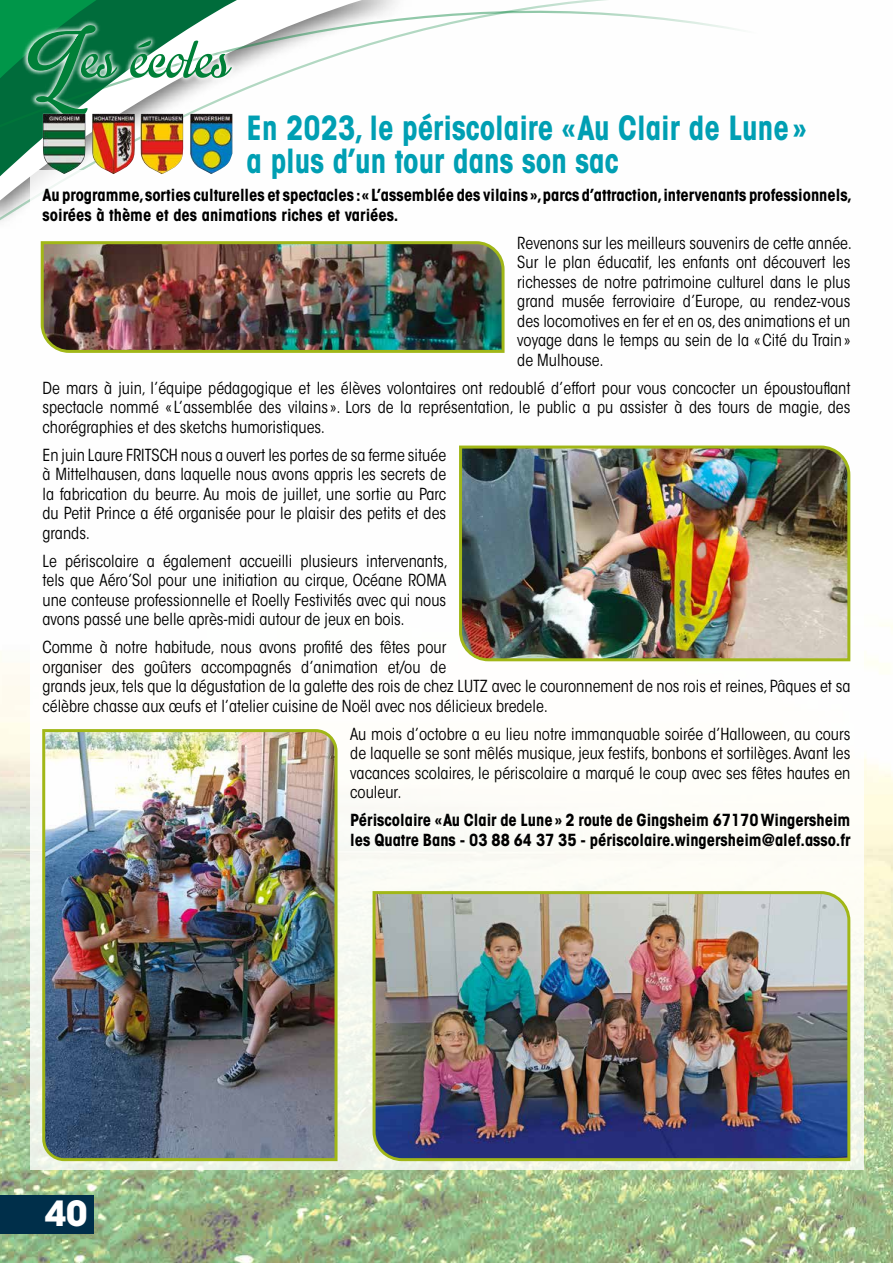
<style>
.page{position:relative;width:893px;height:1263px;background:#fff}
.page>*{position:absolute;margin:0;border:0;box-sizing:border-box;transform-origin:0 0}
.t1{font:700 34.5px "ITC Avant Garde Std";color:#fff}
.t2{font:700 condensed 33px/33px "ITC Avant Garde Std";color:#009fb3;scale:.94 1}
.t3{font:condensed 16.5px/19.5px "ITC Avant Garde Std";color:#000;text-align:justify}
.t4{font:700 condensed 16.5px/19.5px "ITC Avant Garde Std";color:#000}
</style>
<div class="page">
<img style="left:0;top:625px;width:893px;height:638px">
<svg style="left:0;top:133px;width:233px;height:89px"></svg>
<svg style="left:0;top:0;width:740px;height:133px"></svg>
<div style="left:22px;top:19px;width:215px;height:106px;background:#fff;opacity:.91"></div>
<svg style="left:0;top:0;width:232px;height:120px"></svg>
<div style="left:0;top:1195px;width:94px;height:38px;background:#002f4a"></div>
<div style="left:30px;top:170px;width:833px;height:999px;background:#fff"></div>
<img style="left:43px;top:114px;width:189px;height:60px">
<img style="left:40px;top:241px;width:465px;height:112px">
<img style="left:459px;top:445px;width:392px;height:217px">
<img style="left:371px;top:889px;width:481px;height:273px">
<img style="left:41px;top:729px;width:298px;height:433px">
<h2 class="t2" style="left:247px;top:111px;width:597px">En 2023, le périscolaire «Au Clair de Lune» a plus d’un tour dans son sac</h2>
<p class="t4" style="left:43px;top:185px;width:811px">Au programme,sorties culturelles et spectacles :« L’assemblée des vilains »,parcs d’attraction,intervenants professionnels, soirées à thème et des animations riches et variées.</p>
<p class="t3" style="left:517px;top:233px;width:336px">Revenons sur les meilleurs souvenirs de cette année.<br>Sur le plan éducatif, les enfants ont découvert les richesses de notre patrimoine culturel dans le plus grand musée ferroviaire d’Europe, au rendez-vous des locomotives en fer et en os, des animations et un voyage dans le temps au sein de la «Cité du Train » de Mulhouse.</p>
<p class="t3" style="left:43px;top:378px;width:809px">De mars à juin, l’équipe pédagogique et les élèves volontaires ont redoublé d’effort pour vous concocter un époustouflant spectacle nommé «L’assemblée des vilains ». Lors de la représentation, le public a pu assister à des tours de magie, des chorégraphies et des sketchs humoristiques.</p>
<p class="t3" style="left:43px;top:445px;width:405px">En juin Laure FRITSCH nous a ouvert les portes de sa ferme située à Mittelhausen, dans laquelle nous avons appris les secrets de la fabrication du beurre. Au mois de juillet, une sortie au Parc du Petit Prince a été organisée pour le plaisir des petits et des grands.</p>
<p class="t3" style="left:43px;top:551px;width:407px">Le périscolaire a également accueilli plusieurs intervenants, tels que Aéro’Sol pour une initiation au cirque, Océane ROMA une conteuse professionnelle et Roelly Festivités avec qui nous avons passé une belle après-midi autour de jeux en bois.</p>
<p class="t3" style="left:43px;top:638px;width:809px;text-align:left">Comme à notre habitude, nous avons profité des fêtes pour<br>organiser des goûters accompagnés d’animation et/ou de<br>grands jeux, tels que la dégustation de la galette des rois de chez LUTZ avec le couronnement de nos rois et reines, Pâques et sa célèbre chasse aux œufs et l’atelier cuisine de Noël avec nos délicieux bredele.</p>
<p class="t3" style="left:350px;top:724px;width:502px">Au mois d’octobre a eu lieu notre immanquable soirée d’Halloween, au cours de laquelle se sont mêlés musique, jeux festifs, bonbons et sortilèges. Avant les vacances scolaires, le périscolaire a marqué le coup avec ses fêtes hautes en couleur.</p>
<p class="t4" style="left:350px;top:810px;width:502px">Périscolaire «Au Clair de Lune» 2 route de Gingsheim 67170 Wingersheim les Quatre Bans - 03 88 64 37 35 - périscolaire.wingersheim@alef.asso.fr</p>
<h1 class="t1" style="left:45px;top:1190px;width:44px">40</h1>
</div>
